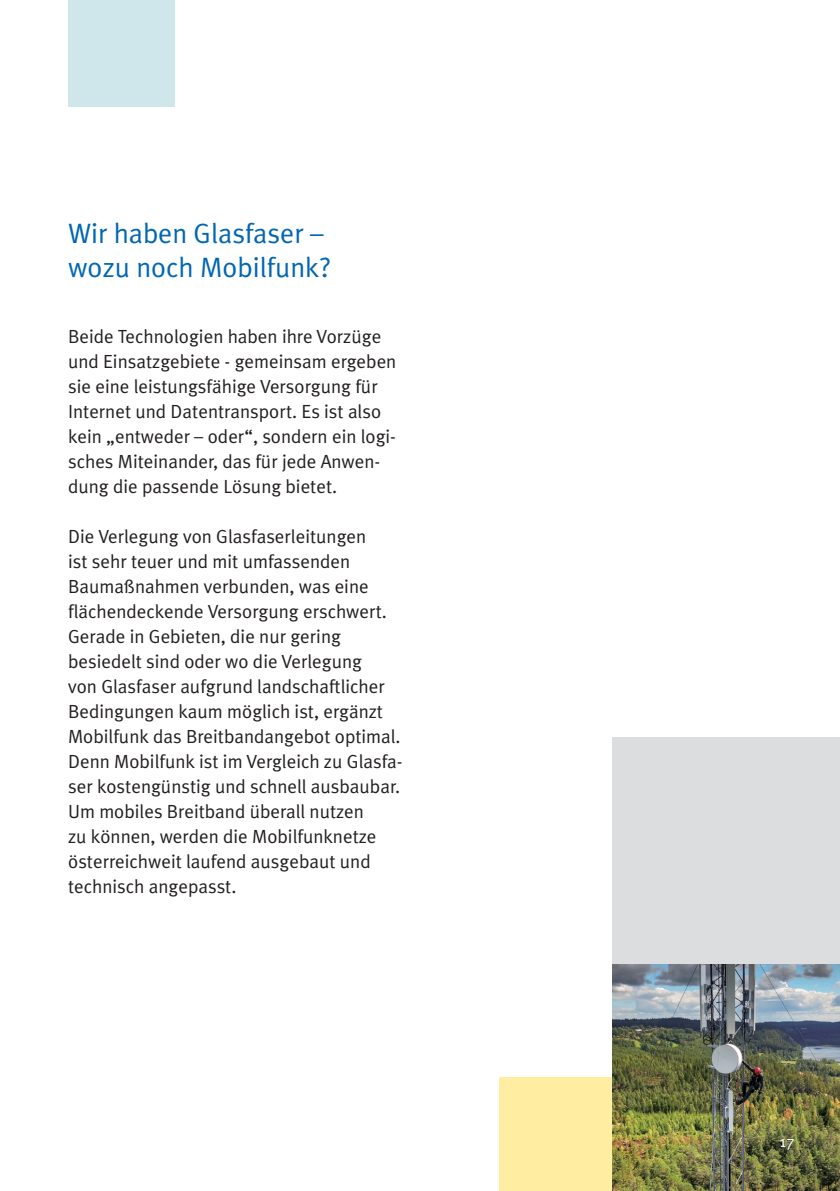
<style>
.page{position:relative;width:840px;height:1191px;background:#fff}
.page>*{position:absolute;margin:0;border:0;box-sizing:border-box;transform-origin:0 0}
.t1{font:28px/33.6px "Meta Plus Normal";color:#0166b3}
.t2{font:19px/25px "Meta Plus Normal";color:#231f20}
.t3{font:16px "Meta Plus Normal";color:#fff}
</style>
<div class="page">
<div style="left:612px;top:737px;width:227px;height:227px;background:#dcdddf"></div>
<div style="left:68px;top:0;width:106px;height:106px;background:#cfe7eb"></div>
<div style="left:499px;top:1077px;width:113px;height:114px;background:#ffeea1"></div>
<img style="left:612px;top:964px;width:227px;height:227px">
<h1 class="t1" style="left:68px;top:216px;width:264px">Wir haben Glasfaser – wozu noch Mobilfunk?</h1>
<p class="t2" style="left:68px;top:324px;width:329px">Beide Technologien haben ihre Vorzüge und Einsatzgebiete - gemeinsam ergeben sie eine leistungsfähige Versorgung für Internet und Datentransport. Es ist also kein „entweder – oder“, sondern ein logi&shy;sches Miteinander, das für jede Anwen&shy;dung die passende Lösung bietet.</p>
<p class="t2" style="left:68px;top:524px;width:336px">Die Verlegung von Glasfaserleitungen<br>ist sehr teuer und mit umfassenden Baumaßnahmen verbunden, was eine flächendeckende Versorgung erschwert.<br>Gerade in Gebieten, die nur gering besiedelt sind oder wo die Verlegung<br>von Glasfaser aufgrund landschaftlicher Bedingungen kaum möglich ist, ergänzt Mobilfunk das Breitbandangebot optimal.<br>Denn Mobilfunk ist im Vergleich zu Glasfa&shy;ser kostengünstig und schnell ausbaubar.<br>Um mobiles Breitband überall nutzen<br>zu können, werden die Mobilfunknetze österreichweit laufend ausgebaut und technisch angepasst.</p>
<p class="t3" style="left:779px;top:1132px;width:17px">17</p>
</div>
